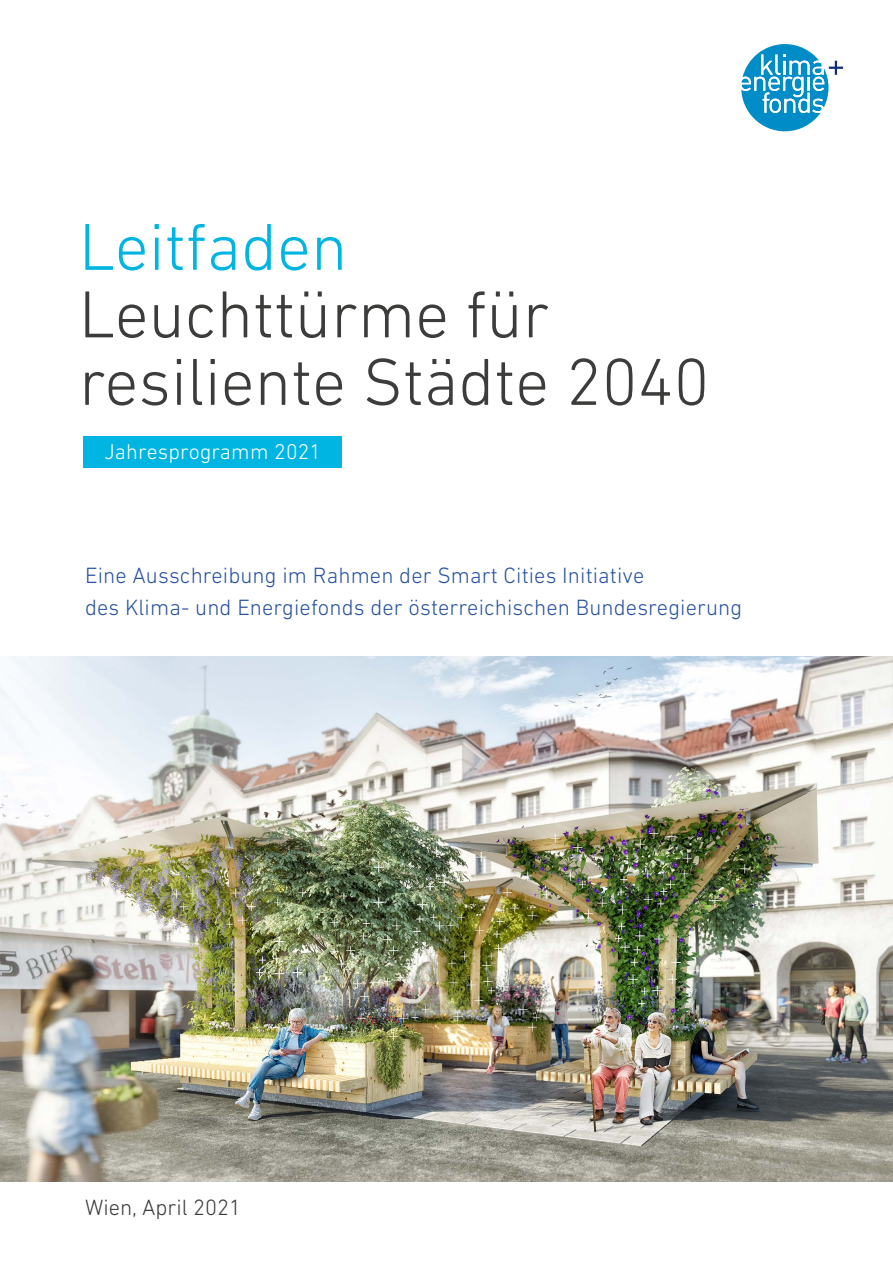
<style>
.page{position:relative;width:893px;height:1263px;background:#fff}
.page>*{position:absolute;margin:0;border:0;box-sizing:border-box;transform-origin:0 0}
.Titelseite_Titel_groß{font:300 67.5px/67.5px "DIN Next LT Pro";color:#3c3c3b}
.Untertitel_2{font:300 22.5px/31.5px "DIN Next LT Pro";letter-spacing:.005em;color:#2852a0}
.Fußzeile_Titel_Rückseite{font:300 22.5px "DIN Next LT Pro";color:#3c3c3b}
.Untertitel_1{font:300 21.75px "DIN Next LT Pro";letter-spacing:.01em;color:#fff}
.s1{color:#00b5e2}
</style>
<div class="page">
<svg style="left:741px;top:44px;width:102px;height:87px"></svg>
<div style="left:84px;top:436px;width:258px;height:32px;background:#00b5e2"></div>
<img style="left:0;top:657px;width:893px;height:525px">
<p class="Titelseite_Titel_groß" style="left:79px;top:212px;width:632px"><span class="s1">Leitfaden<br></span>Leuchttürme für resiliente Städte 2040</p>
<p class="Untertitel_1" style="left:104px;top:439px;width:218px">Jahresprogramm 2021</p>
<p class="Untertitel_2" style="left:85px;top:560px;width:659px">Eine Ausschreibung im Rahmen der Smart Cities Initiative<br>des Klima- und Energiefonds der österreichischen Bundesregierung</p>
<p class="Fußzeile_Titel_Rückseite" style="left:85px;top:1194px;width:157px">Wien, April 2021</p>
</div>
